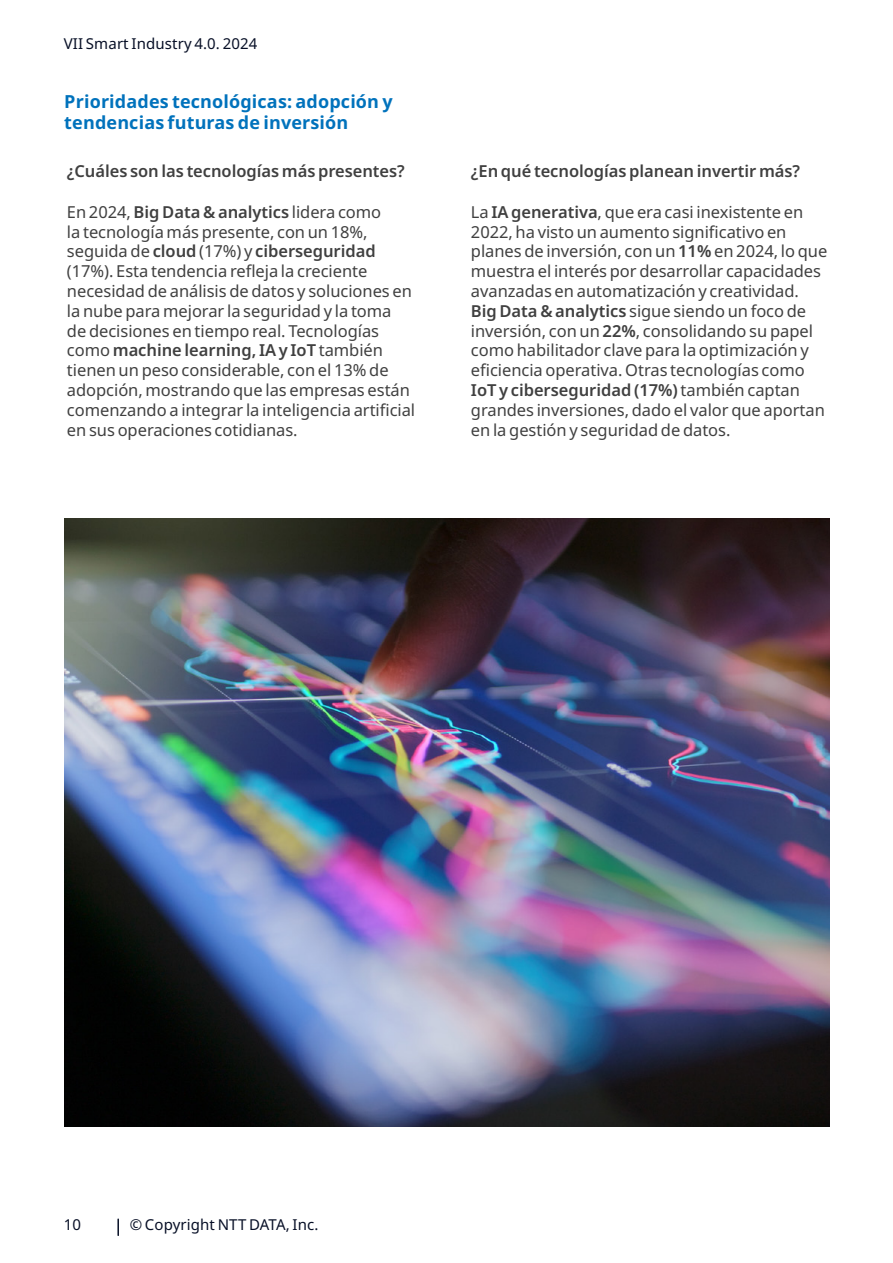
<style>
.page{position:relative;width:893px;height:1263px;background:#fff}
.page>*{position:absolute;margin:0;border:0;box-sizing:border-box;transform-origin:0 0}
.t1{font:700 18px/21.6px "Noto Sans";letter-spacing:.01em;color:#0072bc}
.t2{font:16.5px/19.8px "Noto Sans";letter-spacing:-.005em;color:#404040}
.t3{font:600 16.5px "Noto Sans";letter-spacing:-.005em;color:#404040}
.t4{font:15px "Noto Sans";letter-spacing:.01em;color:#070f26}
.s1{font-weight:600}
</style>
<div class="page">
<svg style="left:117px;top:1219px;width:2px;height:16px"></svg>
<img style="left:65px;top:518px;width:764px;height:609px">
<p class="t4" style="left:64px;top:35px;width:195px">VII Smart Industry 4.0. 2024</p>
<p class="t1" style="left:64px;top:91px;width:330px">Prioridades tecnológicas: adopción y tendencias futuras de inversión</p>
<p class="t3" style="left:67px;top:161px;width:339px">¿Cuáles son las tecnologías más presentes?</p>
<p class="t2" style="left:67px;top:202px;width:350px">En 2024, <span class="s1">Big Data &amp; analytics</span> lidera como<br>la tecnología más presente, con un 18%, seguida de <span class="s1">cloud</span> (17%) y <span class="s1">ciberseguridad </span>(17%). Esta tendencia refleja la creciente necesidad de análisis de datos y soluciones en la nube para mejorar la seguridad y la toma<br>de decisiones en tiempo real. Tecnologías como <span class="s1">machine learning, IA y IoT</span> también tienen un peso considerable, con el 13% de adopción, mostrando que las empresas están comenzando a integrar la inteligencia artificial en sus operaciones cotidianas.</p>
<p class="t3" style="left:471px;top:161px;width:331px">¿En qué tecnologías planean invertir más?</p>
<p class="t2" style="left:471px;top:202px;width:358px">La <span class="s1">IA generativa</span>, que era casi inexistente en 2022, ha visto un aumento significativo en planes de inversión, con un <span class="s1">11%</span> en 2024, lo que muestra el interés por desarrollar capacidades avanzadas en automatización y creatividad.<br><span class="s1">Big Data &amp; analytics</span> sigue siendo un foco de inversión, con un <span class="s1">22%</span>, consolidando su papel como habilitador clave para la optimización y eficiencia operativa. Otras tecnologías como <span class="s1">IoT y ciberseguridad (17%)</span> también captan grandes inversiones, dado el valor que aportan en la gestión y seguridad de datos.</p>
<p class="t4" style="left:64px;top:1216px;width:19px">10</p>
<p class="t4" style="left:130px;top:1216px;width:190px">© Copyright NTT DATA, Inc.</p>
</div>
